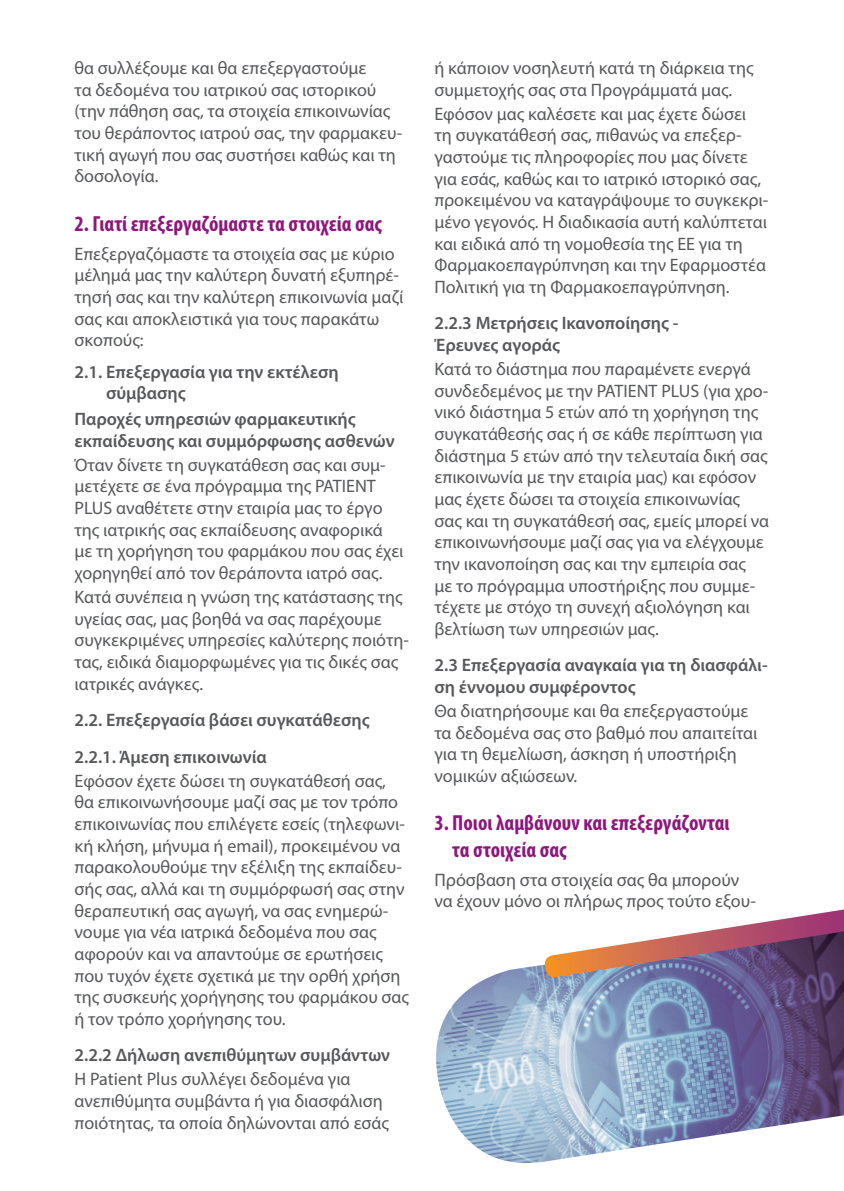
<style>
.page{position:relative;width:844px;height:1191px;background:#fff}
.page>*{position:absolute;margin:0;border:0;box-sizing:border-box;transform-origin:0 0}
.t1{font:700 condensed 21.88px/26.2px "Myriad Pro";color:#8e177c}
.t2{font:18.03px/21.7px "Myriad Pro";color:#57585a}
.t3{font:600 18.03px/21.7px "Myriad Pro";color:#57585a}
</style>
<div class="page">
<img style="left:436px;top:965px;width:407px;height:198px">
<svg style="left:543px;top:909px;width:300px;height:69px"></svg>
<p class="t2" style="left:74px;top:57px;width:329px">θα συλλέξουμε και θα επεξεργαστούμε<br>τα δεδομένα του ιατρικού σας ιστορικού (την πάθηση σας, τα στοιχεία επικοινωνίας του θεράποντος ιατρού σας, την φαρμακευ&shy;τική αγωγή που σας συστήσει καθώς και τη δοσολογία.</p>
<p class="t1" style="left:74px;top:210px;width:309px">2. Γιατί επεξεργαζόμαστε τα στοιχεία σας</p>
<p class="t2" style="left:74px;top:242px;width:330px">Επεξεργαζόμαστε τα στοιχεία σας με κύριο μέλημά μας την καλύτερη δυνατή εξυπηρέ&shy;τησή σας και την καλύτερη επικοινωνία μαζί σας και αποκλειστικά για τους παρακάτω σκοπούς:</p>
<p class="t3" style="left:106px;top:360px;width:234px;text-indent:-32px">2.1. Επεξεργασία για την εκτέλεση σύμβασης</p>
<p class="t3" style="left:74px;top:407px;width:322px">Παροχές υπηρεσιών φαρμακευτικής εκπαίδευσης και συμμόρφωσης ασθενών</p>
<p class="t2" style="left:74px;top:453px;width:330px">Όταν δίνετε τη συγκατάθεση σας και συμ&shy;μετέχετε σε ένα πρόγραμμα της PATIENT PLUS αναθέτετε στην εταιρία μας το έργο της ιατρικής σας εκπαίδευσης αναφορικά με τη χορήγηση του φαρμάκου που σας έχει χορηγηθεί από τον θεράποντα ιατρό σας.</p>
<p class="t2" style="left:74px;top:586px;width:336px">Κατά συνέπεια η γνώση της κατάστασης της υγείας σας, μας βοηθά να σας παρέχουμε συγκεκριμένες υπηρεσίες καλύτερης ποιότη&shy;τας, ειδικά διαμορφωμένες για τις δικές σας ιατρικές ανάγκες.</p>
<p class="t3" style="left:74px;top:701px;width:297px;line-height:36.6px">2.2. Επεξεργασία βάσει συγκατάθεσης<br>2.2.1. Άμεση επικοινωνία</p>
<p class="t2" style="left:74px;top:769px;width:336px">Εφόσον έχετε δώσει τη συγκατάθεσή σας, θα επικοινωνήσουμε μαζί σας με τον τρόπο επικοινωνίας που επιλέγετε εσείς (τηλεφωνι&shy;κή κλήση, μήνυμα ή email), προκειμένου να παρακολουθούμε την εξέλιξη της εκπαίδευ&shy;σής σας, αλλά και τη συμμόρφωσή σας στην θεραπευτική σας αγωγή, να σας ενημερώ&shy;νουμε για νέα ιατρικά δεδομένα που σας αφορούν και να απαντούμε σε ερωτήσεις που τυχόν έχετε σχετικά με την ορθή χρήση της συσκευής χορήγησης του φαρμάκου σας ή τον τρόπο χορήγησης του.</p>
<p class="t3" style="left:74px;top:1044px;width:317px">2.2.2 Δήλωση ανεπιθύμητων συμβάντων</p>
<p class="t2" style="left:74px;top:1068px;width:316px">Η Patient Plus συλλέγει δεδομένα για ανεπιθύμητα συμβάντα ή για διασφάλιση ποιότητας, τα οποία δηλώνονται από εσάς</p>
<p class="t2" style="left:434px;top:57px;width:320px">ή κάποιον νοσηλευτή κατά τη διάρκεια της συμμετοχής σας στα Προγράμματά μας.</p>
<p class="t2" style="left:434px;top:103px;width:335px">Εφόσον μας καλέσετε και μας έχετε δώσει<br>τη συγκατάθεσή σας, πιθανώς να επεξερ&shy;γαστούμε τις πληροφορίες που μας δίνετε για εσάς, καθώς και το ιατρικό ιστορικό σας, προκειμένου να καταγράψουμε το συγκεκρι&shy;μένο γεγονός. Η διαδικασία αυτή καλύπτεται και ειδικά από τη νομοθεσία της ΕΕ για τη Φαρμακοεπαγρύπνηση και την Εφαρμοστέα Πολιτική για τη Φαρμακοεπαγρύπνηση.</p>
<p class="t3" style="left:434px;top:312px;width:246px">2.2.3 Μετρήσεις Ικανοποίησης -<br>Έρευνες αγοράς</p>
<p class="t2" style="left:434px;top:358px;width:336px">Κατά το διάστημα που παραμένετε ενεργά συνδεδεμένος με την PATIENT PLUS (για χρο&shy;νικό διάστημα 5 ετών από τη χορήγηση της συγκατάθεσής σας ή σε κάθε περίπτωση για διάστημα 5 ετών από την τελευταία δική σας επικοινωνία με την εταιρία μας) και εφόσον μας έχετε δώσει τα στοιχεία επικοινωνίας σας και τη συγκατάθεσή σας, εμείς μπορεί να επικοινωνήσουμε μαζί σας για να ελέγχουμε την ικανοποίηση σας και την εμπειρία σας<br>με το πρόγραμμα υποστήριξης που συμμε&shy;τέχετε με στόχο τη συνεχή αξιολόγηση και βελτίωση των υπηρεσιών μας.</p>
<p class="t3" style="left:434px;top:654px;width:335px">2.3 Επεξεργασία αναγκαία για τη διασφάλι&shy;ση έννομου συμφέροντος</p>
<p class="t2" style="left:434px;top:700px;width:324px">Θα διατηρήσουμε και θα επεξεργαστούμε τα δεδομένα σας στο βαθμό που απαιτείται για τη θεμελίωση, άσκηση ή υποστήριξη νομικών αξιώσεων.</p>
<p class="t1" style="left:452px;top:809px;width:279px;text-indent:-18px">3. Ποιοι λαμβάνουν και επεξεργάζονται τα στοιχεία σας</p>
<p class="t2" style="left:434px;top:868px;width:323px">Πρόσβαση στα στοιχεία σας θα μπορούν να έχουν μόνο οι πλήρως προς τούτο εξου-</p>
</div>
